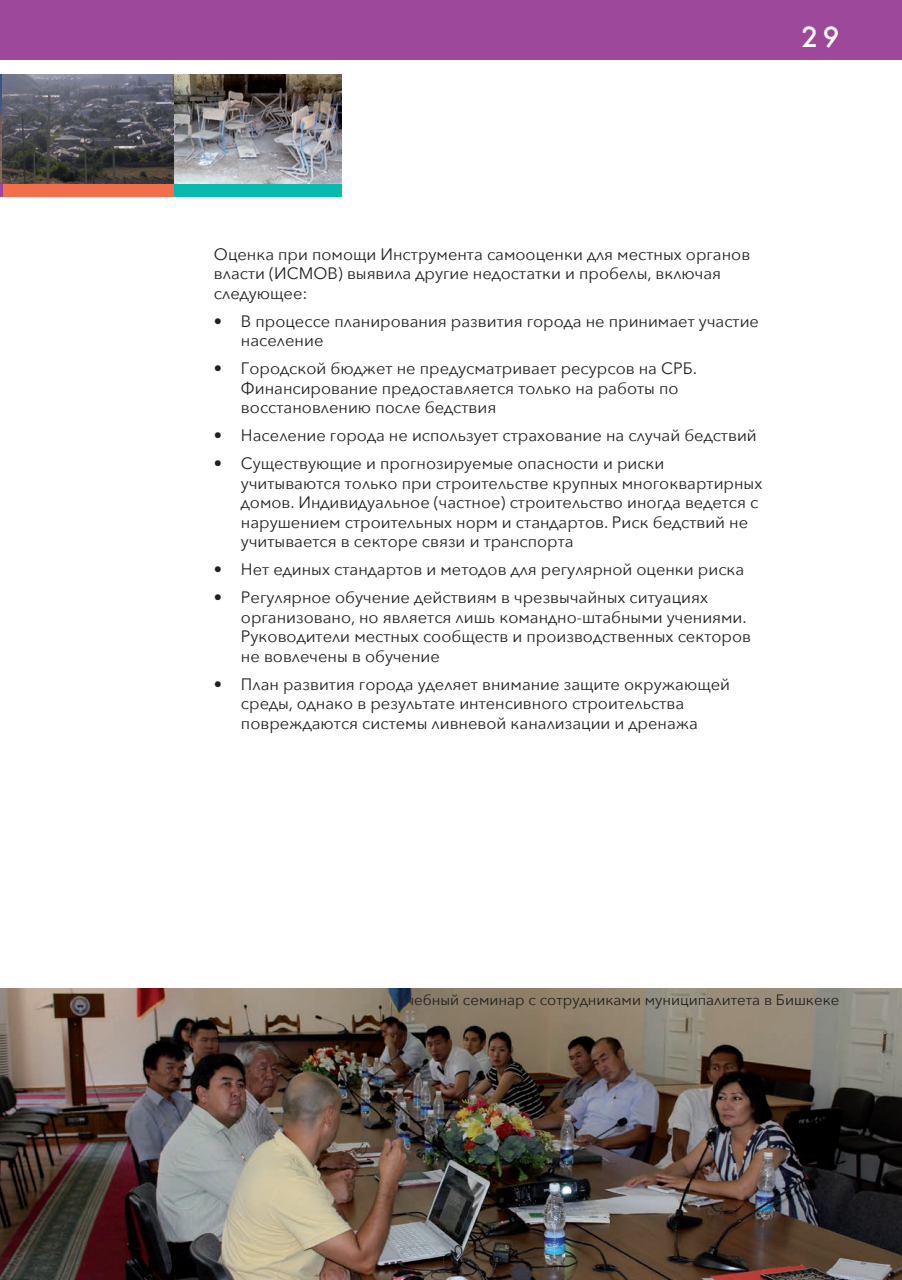
<style>
.page{position:relative;width:902px;height:1280px;background:#fff}
.page>*{position:absolute;margin:0;border:0;box-sizing:border-box;transform-origin:0 0}
.t1{font:500 27px "Futura";color:#fff}
.t2{font:16.5px/19.5px "Avenir Next";color:#231f20}
.t3{font:15px "Avenir Next";color:#231f20}
</style>
<div class="page">
<div style="left:0;top:0;width:901px;height:59px;background:#9d489b"></div>
<img style="left:0;top:74px;width:342px;height:110px">
<svg style="left:0;top:184px;width:3px;height:12px"></svg>
<div style="left:3px;top:184px;width:171px;height:12px;background:#f36f4b"></div>
<div style="left:174px;top:184px;width:168px;height:12px;background:#08b9ae"></div>
<img style="left:0;top:989px;width:901px;height:291px">
<h1 class="t1" style="left:801px;top:18px;width:39px">29</h1>
<p class="t2" style="left:214px;top:244px;width:537px">Оценка при помощи Инструмента самооценки для местных органов власти (ИСМОВ) выявила другие недостатки и пробелы, включая следующее:</p>
<p class="t2" style="left:241px;top:311px;width:519px;text-indent:-27px">• В процессе планирования развития города не принимает участие население</p>
<p class="t2" style="left:241px;top:358px;width:457px;text-indent:-27px">• Городской бюджет не предусматривает ресурсов на СРБ.<br>Финансирование предоставляется только на работы по восстановлению после бедствия</p>
<p class="t2" style="left:214px;top:425px;width:544px">• Население города не использует страхование на случай бедствий</p>
<p class="t2" style="left:241px;top:453px;width:523px;text-indent:-27px">• Существующие и прогнозируемые опасности и риски учитываются только при строительстве крупных многоквартирных домов. Индивидуальное (частное) строительство иногда ведется с нарушением строительных норм и стандартов. Риск бедствий не учитывается в секторе связи и транспорта</p>
<p class="t2" style="left:214px;top:559px;width:532px">• Нет единых стандартов и методов для регулярной оценки риска</p>
<p class="t2" style="left:241px;top:587px;width:511px;text-indent:-27px">• Регулярное обучение действиям в чрезвычайных ситуациях организовано, но является лишь командно-штабными учениями.<br>Руководители местных сообществ и производственных секторов не вовлечены в обучение</p>
<p class="t2" style="left:241px;top:674px;width:490px;text-indent:-27px">• План развития города уделяет внимание защите окружающей среды, однако в результате интенсивного строительства повреждаются системы ливневой канализации и дренажа</p>
<p class="t3" style="left:396px;top:987px;width:444px">Учебный семинар c сотрудниками муниципалитета в Бишкеке</p>
</div>
